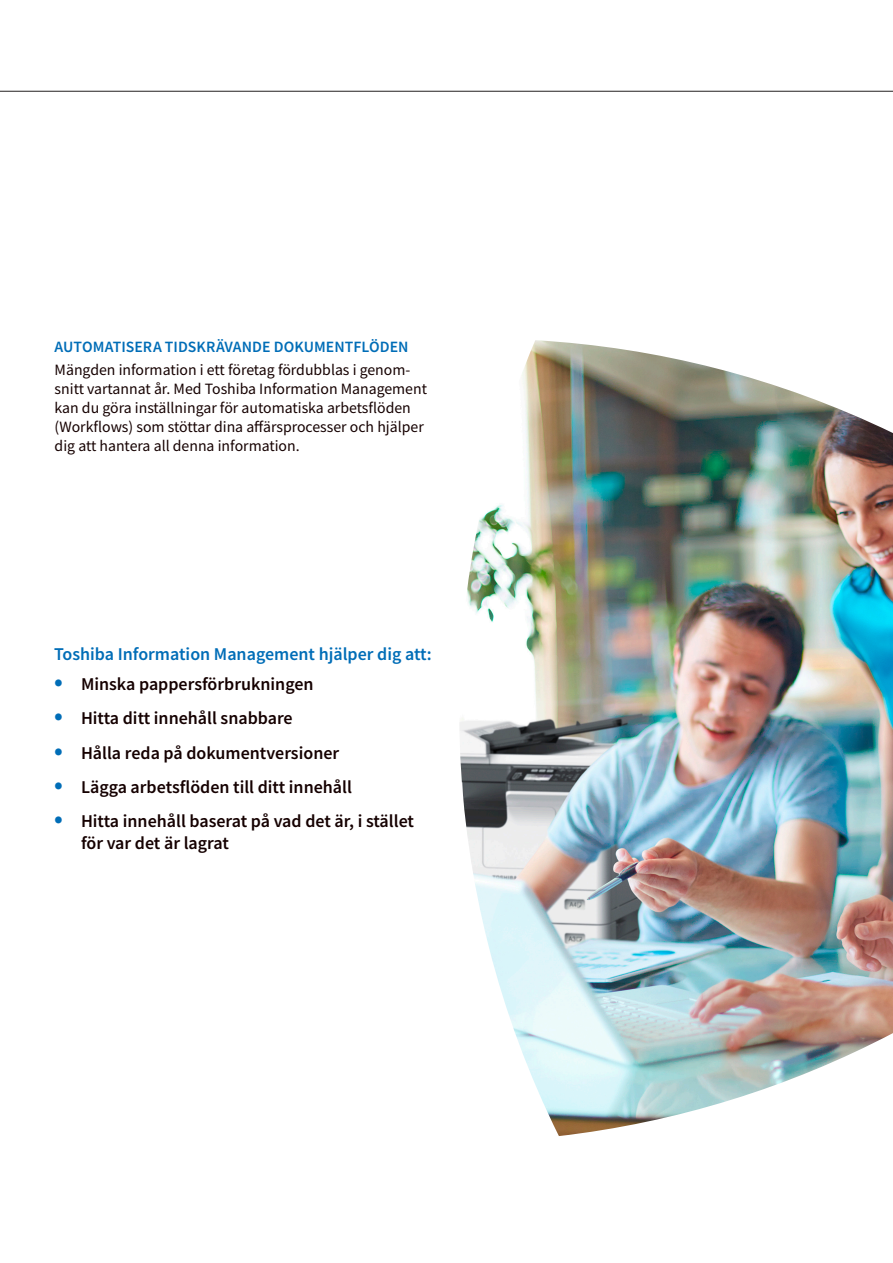
<style>
.page{position:relative;width:893px;height:1263px;background:#fff}
.page>*{position:absolute;margin:0;border:0;box-sizing:border-box;transform-origin:0 0}
.t1{font:500 18px/21.6px "Toshiba Sans";color:#150000}
.t2{font:500 18px "Toshiba Sans";color:#006db7}
.t3{font:15.75px/18.9px "Toshiba Sans";color:#150000}
.t4{font:500 15.75px "Toshiba Sans";color:#006db7}
.s1{font-size:27px;color:#006db7}
</style>
<div class="page">
<img style="left:460px;top:340px;width:433px;height:796px">
<hr style="left:0;top:91px;width:893px;height:1px;background:#231f20">
<div style="left:55px;top:679px;width:7px;height:7px;border:1px solid #fff;border-radius:50%"></div>
<div style="left:55px;top:714px;width:7px;height:7px;border:1px solid #fff;border-radius:50%"></div>
<div style="left:55px;top:748px;width:7px;height:7px;border:1px solid #fff;border-radius:50%"></div>
<div style="left:55px;top:782px;width:7px;height:7px;border:1px solid #fff;border-radius:50%"></div>
<div style="left:55px;top:817px;width:7px;height:7px;border:1px solid #fff;border-radius:50%"></div>
<p class="t4" style="left:55px;top:336px;width:355px">AUTOMATISERA TIDSKRÄVANDE DOKUMENTFLÖDEN</p>
<p class="t3" style="left:55px;top:360px;width:374px">Mängden information i ett företag fördubblas i genom&shy;snitt vartannat år. Med Toshiba Information Management kan du göra inställningar för automatiska arbetsflöden (Workflows) som stöttar dina affärsprocesser och hjälper dig att hantera all denna information.</p>
<p class="t2" style="left:54px;top:642px;width:379px">Toshiba Information Management hjälper dig att:</p>
<p class="t1" style="left:54px;top:673px;width:261px"><span class="s1">•</span> Minska pappersförbrukningen</p>
<p class="t1" style="left:54px;top:707px;width:240px"><span class="s1">•</span> Hitta ditt innehåll snabbare</p>
<p class="t1" style="left:54px;top:742px;width:287px"><span class="s1">•</span> Hålla reda på dokumentversioner</p>
<p class="t1" style="left:54px;top:776px;width:299px"><span class="s1">•</span> Lägga arbetsflöden till ditt innehåll</p>
<p class="t1" style="left:81px;top:810px;width:335px;text-indent:-27px"><span class="s1">•</span> Hitta innehåll baserat på vad det är, i stället för var det är lagrat</p>
</div>
